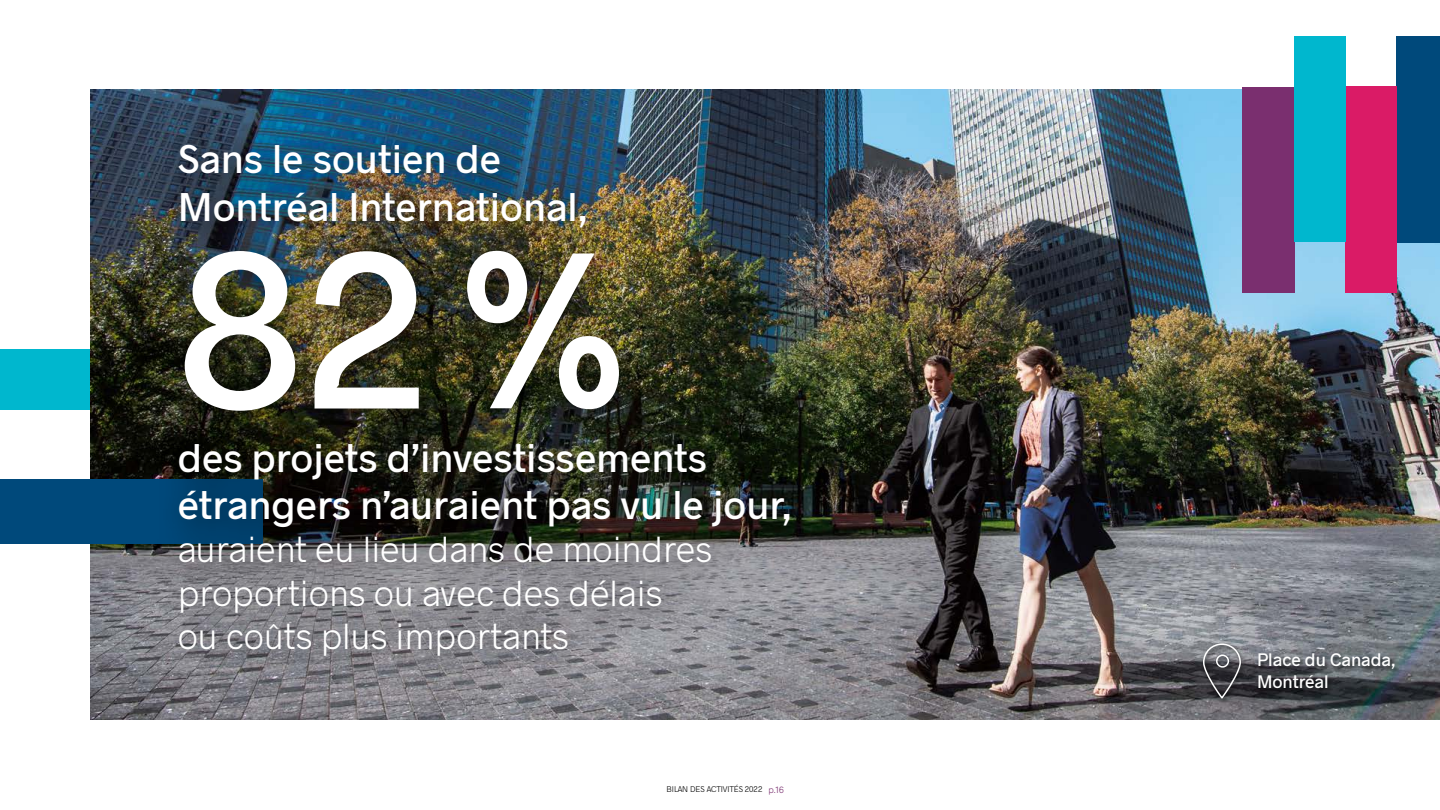
<style>
.page{position:relative;width:1440px;height:810px;background:#fff}
.page>*{position:absolute;margin:0;border:0;box-sizing:border-box;transform-origin:0 0}
.t1{font:500 225px "Radnika";color:#fff}
.t2{font:500 39.75px/47.7px "Radnika";color:#fff}
.t3{font:300 36px/43.2px "Radnika";color:#fff}
.t4{font:500 18px/21.6px "Radnika";color:#fff}
.t5{font:300 8.25px "Radnika";letter-spacing:-.01em;color:#000}
.s1{font-size:9px;color:#7a2f6f}
</style>
<div class="page">
<img style="left:91px;top:90px;width:1349px;height:630px">
<div style="left:0;top:350px;width:90px;height:60px;background:#00b7ce"></div>
<div style="left:0;top:479px;width:262px;height:64px;background:#00497b"></div>
<div style="left:155px;top:121px;width:669px;height:566px;background:#000;opacity:.75"></div>
<div style="left:1397px;top:36px;width:43px;height:206px;background:#00497b"></div>
<div style="left:1242px;top:88px;width:52px;height:205px;background:#7a2f6f"></div>
<div style="left:1346px;top:87px;width:51px;height:206px;background:#da1b66"></div>
<div style="left:1294px;top:36px;width:51px;height:206px;background:#00b7ce"></div>
<div style="left:1201px;top:642px;width:200px;height:63px;background:#000;opacity:.75"></div>
<svg style="left:1202px;top:643px;width:40px;height:57px;background:#616165"></svg>
<p class="t2" style="left:178px;top:134px;width:412px">Sans le soutien de<br>Montréal International,</p>
<h1 class="t1" style="left:178px;top:173px;width:452px">82%</h1>
<p class="t2" style="left:178px;top:432px;width:616px">des projets d’investissements étrangers n’auraient pas vu le jour,</p>
<p class="t3" style="left:178px;top:526px;width:536px">auraient eu lieu dans de moindres proportions ou avec des délais<br>ou coûts plus importants</p>
<p class="t5" style="left:667px;top:784px;width:119px">BILAN DES ACTIVITÉS 2022 <span class="s1">p.16</span></p>
<p class="t4" style="left:1257px;top:648px;width:140px">Place du Canada,<br>Montréal</p>
</div>
